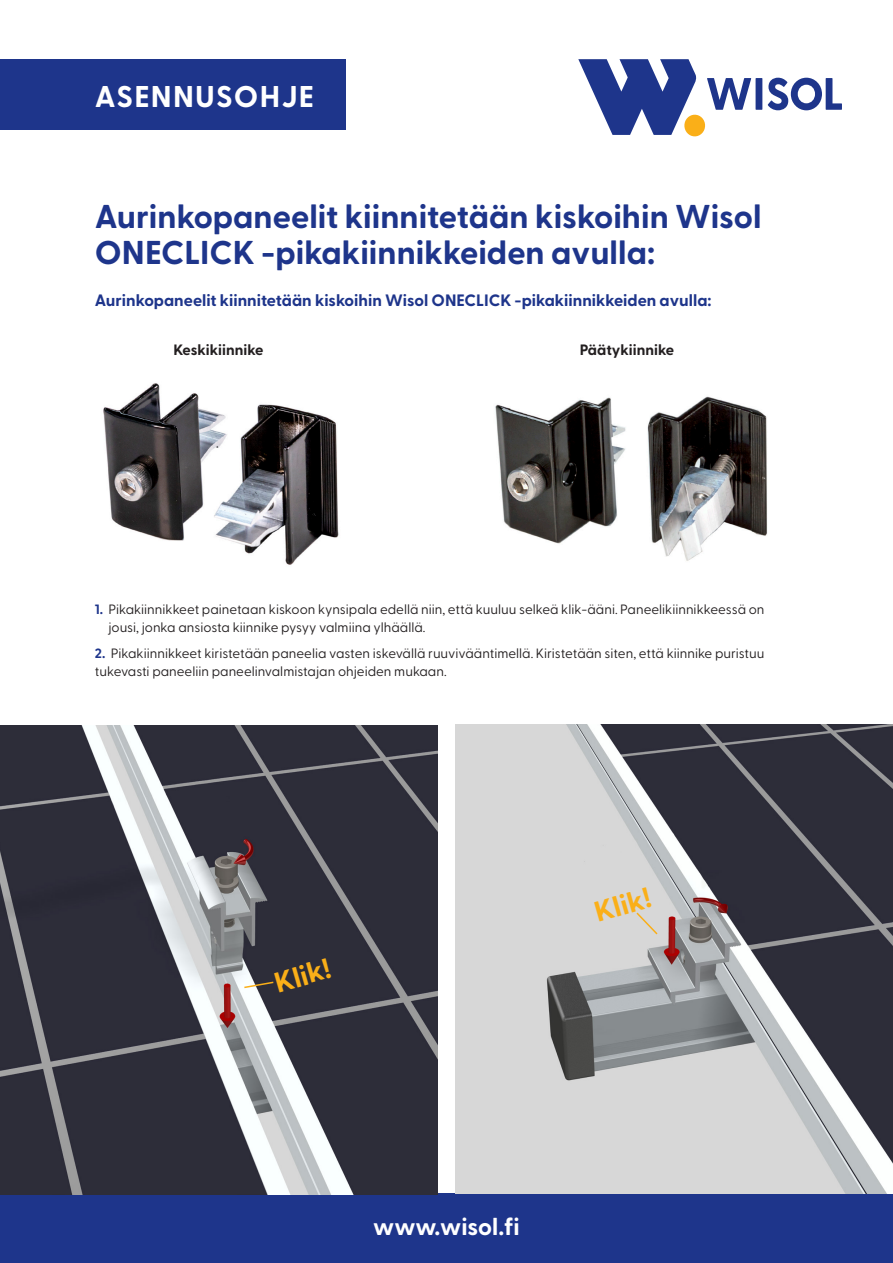
<style>
.page{position:relative;width:893px;height:1263px;background:#fff}
.page>*{position:absolute;margin:0;border:0;box-sizing:border-box;transform-origin:0 0}
.t1{font:700 33px/36px "Greycliff CF";color:#1e358b}
.t2{font:700 30px "Greycliff CF";letter-spacing:.04em;color:#fff}
.t3{font:700 28.5px "Greycliff CF";color:#faaf18}
.t4{font:700 24px "Greycliff CF";color:#fff}
.t5{font:700 16.5px "Greycliff CF";color:#1e358b}
.t6{font:700 15px "Greycliff CF";color:#231f20}
.t7{font:13.5px/18px "Greycliff CF";color:#231f20}
.s1{font-weight:700;color:#1e358b}
</style>
<div class="page">
<div style="left:0;top:1194px;width:893px;height:69px;background:#1e358b"></div>
<div style="left:0;top:59px;width:346px;height:71px;background:#1e358b"></div>
<div style="left:756px;top:78px;width:6px;height:32px;background:#1e358b"></div>
<svg style="left:768px;top:78px;width:74px;height:32px"></svg>
<svg style="left:578px;top:59px;width:173px;height:77px"></svg>
<img style="left:455px;top:725px;width:438px;height:469px">
<img style="left:0;top:726px;width:437px;height:469px">
<svg style="left:243px;top:980px;width:32px;height:9px"></svg>
<svg style="left:635px;top:911px;width:24px;height:25px"></svg>
<img style="left:103px;top:383px;width:236px;height:182px">
<img style="left:495px;top:396px;width:273px;height:165px">
<h2 class="t2" style="left:95px;top:74px;width:221px">ASENNUSOHJE</h2>
<h1 class="t1" style="left:95px;top:197px;width:668px">Aurinkopaneelit kiinnitetään kiskoihin Wisol<br>ONECLICK -pikakiinnikkeiden avulla:</h1>
<p class="t5" style="left:95px;top:287px;width:618px">Aurinkopaneelit kiinnitetään kiskoihin Wisol ONECLICK -pikakiinnikkeiden avulla:</p>
<p class="t6" style="left:173px;top:338px;width:91px">Keskikiinnike</p>
<p class="t6" style="left:580px;top:338px;width:96px">Päätykiinnike</p>
<p class="t7" style="left:108px;top:599px;width:658px;text-indent:-14px"><span class="s1">1.</span> Pikakiinnikkeet painetaan kiskoon kynsipala edellä niin, että kuuluu selkeä klik-ääni. Paneelikiinnikkeessä on jousi, jonka ansiosta kiinnike pysyy valmiina ylhäällä.</p>
<p class="t7" style="left:95px;top:643px;width:671px"><span class="s1">2.</span> Pikakiinnikkeet kiristetään paneelia vasten iskevällä ruuvivääntimellä. Kiristetään siten, että kiinnike puristuu tukevasti paneeliin paneelinvalmistajan ohjeiden mukaan.</p>
<h3 class="t3" style="left:269px;top:962px;width:59px;rotate:-16deg">Klik!</h3>
<h3 class="t3" style="left:589px;top:891px;width:59px;rotate:-16deg">Klik!</h3>
<h3 class="t4" style="left:373px;top:1209px;width:148px">www.wisol.fi</h3>
</div>
